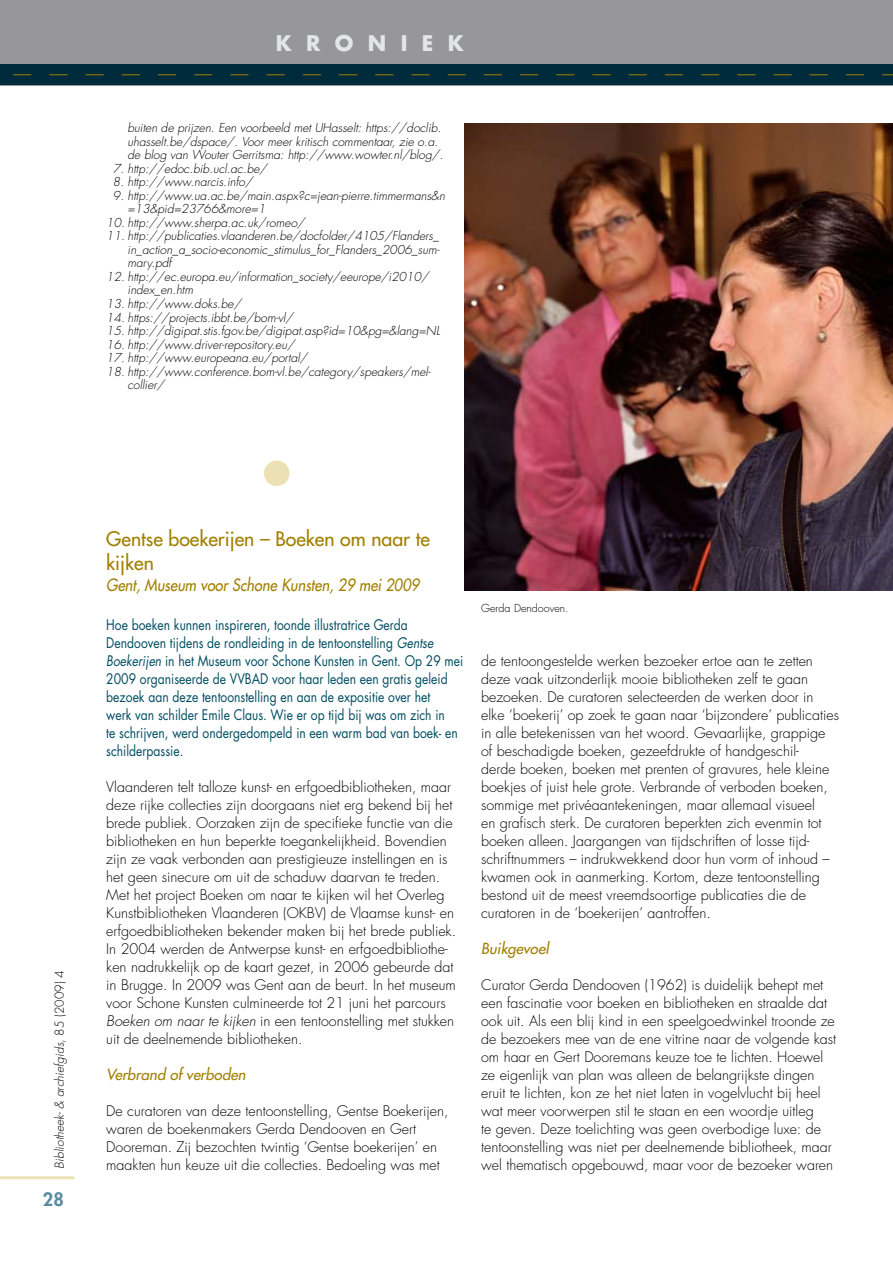
<style>
.page{position:relative;width:893px;height:1263px;background:#fff}
.page>*{position:absolute;margin:0;border:0;box-sizing:border-box;transform-origin:0 0}
.t1{font:700 21px "Futura";color:#e3e5e6}
.t2{font:19.5px/24px "Futura";color:#a18000}
.t3{font:800 18px "Futura";color:#588b9d}
.t4{font:italic 16.5px "Futura";color:#a18000;scale:.89 1}
.t5{font:italic 15px "Futura";color:#a18000}
.t6{font:300 14.25px/18px "Futura";color:#000}
.t7{font:14.25px/18px "Futura";color:#004e62;scale:.85 1}
.t8{font:italic 300 12px/13.5px "Futura";color:#000}
.t9{font:300 10.8px "Futura";color:#000}
.s1{font-style:normal}
.s2{font-style:italic}
</style>
<div class="page">
<div style="left:0;top:0;width:893px;height:85px;background:#97979b"></div>
<div style="left:0;top:64px;width:893px;height:21px;background:#002b3d"></div>
<svg style="left:13px;top:74px;width:880px;height:1px"></svg>
<hr style="left:0;top:1176px;width:74px;height:3px;background:#ece1b4">
<div style="left:264px;top:460px;width:25px;height:26px;background:#ece1b4;border-radius:50%"></div>
<img style="left:464px;top:123px;width:429px;height:468px">
<h1 class="t1" style="left:276px;top:29px;width:190px">K R O N I E K</h1>
<p class="t8" style="left:128px;top:122px;width:317px">buiten de prijzen. Een voorbeeld met UHasselt: https://doclib. uhasselt.be/dspace/. Voor meer kritisch commentaar, zie o.a. de blog van Wouter Gerritsma: http://www.wowter.nl/blog/.</p>
<p class="t8" style="left:113px;top:162px;width:156px">7. http://edoc.bib.ucl.ac.be/</p>
<p class="t8" style="left:113px;top:176px;width:141px">8. http://www.narcis.info/</p>
<p class="t8" style="left:128px;top:189px;width:319px;text-indent:-15px">9. http://www.ua.ac.be/main.aspx?c=jean-pierre.timmermans&amp;n =13&amp;pid=23766&amp;more=1</p>
<p class="t8" style="left:106px;top:216px;width:200px">10. http://www.sherpa.ac.uk/romeo/</p>
<p class="t8" style="left:128px;top:230px;width:314px;text-align:justify;text-indent:-21px">11. http://publicaties.vlaanderen.be/docfolder/4105/Flanders_ in_action_a_socio-economic_stimulus_for_Flanders_2006_sum&shy;mary.pdf</p>
<p class="t8" style="left:128px;top:270px;width:303px;text-indent:-21px">12. http://ec.europa.eu/information_society/eeurope/i2010/ index_en.htm</p>
<p class="t8" style="left:106px;top:297px;width:137px">13. http://www.doks.be/</p>
<p class="t8" style="left:106px;top:311px;width:188px">14. https://projects.ibbt.be/bom-vl/</p>
<p class="t8" style="left:106px;top:324px;width:335px">15. http://digipat.stis.fgov.be/digipat.asp?id=10&amp;pg=&amp;lang=NL</p>
<p class="t8" style="left:106px;top:338px;width:190px">16. http://www.driver-repository.eu/</p>
<p class="t8" style="left:106px;top:351px;width:203px">17. http://www.europeana.eu/portal/</p>
<p class="t8" style="left:128px;top:365px;width:305px;text-indent:-21px">18. http://www.conference.bom-vl.be/category/speakers/mel&shy;collier/</p>
<p class="t8" style="left:53px;top:1168px;width:200px;rotate:-90deg">Bibliotheek- &amp; archiefgids<span class="s1">, 85 (2009) 4</span></p>
<p class="t3" style="left:43px;top:1188px;width:22px">28</p>
<h2 class="t2" style="left:106px;top:527px;width:325px">Gentse boekerijen – Boeken om naar te kijken</h2>
<p class="t4" style="left:106px;top:575px;width:353px">Gent, Museum voor Schone Kunsten, 29 mei 2009</p>
<p class="t7" style="left:106px;top:616px;width:421px">Hoe boeken kunnen inspireren, toonde illustratrice Gerda Dendooven tijdens de rondleiding in de tentoonstelling <span class="s2">Gentse Boekerijen</span> in het Museum voor Schone Kunsten in Gent. Op 29 mei 2009 organiseerde de VVBAD voor haar leden een gratis geleid bezoek aan deze tentoonstelling en aan de expositie over het<br>werk van schilder Emile Claus. Wie er op tijd bij was om zich in<br>te schrijven, werd ondergedompeld in een warm bad van boek- en schilderpassie.</p>
<p class="t6" style="left:106px;top:778px;width:351px">Vlaanderen telt talloze kunst- en erfgoedbibliotheken, maar deze rijke collecties zijn doorgaans niet erg bekend bij het brede publiek. Oorzaken zijn de specifieke functie van die bibliotheken en hun beperkte toegankelijkheid. Bovendien zijn ze vaak verbonden aan prestigieuze instellingen en is het geen sinecure om uit de schaduw daarvan te treden.<br>Met het project Boeken om naar te kijken wil het Overleg Kunstbibliotheken Vlaanderen (OKBV) de Vlaamse kunst- en erfgoedbibliotheken bekender maken bij het brede publiek.<br>In 2004 werden de Antwerpse kunst- en erfgoedbibliothe&shy;ken nadrukkelijk op de kaart gezet, in 2006 gebeurde dat in Brugge. In 2009 was Gent aan de beurt. In het museum voor Schone Kunsten culmineerde tot 21 juni het parcours <span class="s2">Boeken om naar te kijken</span> in een tentoonstelling met stukken uit de deelnemende bibliotheken.</p>
<p class="t5" style="left:106px;top:1065px;width:141px">Verbrand of verboden</p>
<p class="t6" style="left:106px;top:1102px;width:344px">De curatoren van deze tentoonstelling, Gentse Boekerijen, waren de boekenmakers Gerda Dendooven en Gert Dooreman. Zij bezochten twintig ‘Gentse boekerijen’ en maakten hun keuze uit die collecties. Bedoeling was met</p>
<p class="t9" style="left:481px;top:602px;width:89px">Gerda Dendooven.</p>
<p class="t6" style="left:481px;top:652px;width:359px">de tentoongestelde werken bezoeker ertoe aan te zetten deze vaak uitzonderlijk mooie bibliotheken zelf te gaan bezoeken. De curatoren selecteerden de werken door in elke ‘boekerij’ op zoek te gaan naar ‘bijzondere’ publicaties in alle betekenissen van het woord. Gevaarlijke, grappige of beschadigde boeken, gezeefdrukte of handgeschil-<br>derde boeken, boeken met prenten of gravures, hele kleine boekjes of juist hele grote. Verbrande of verboden boeken, sommige met privéaantekeningen, maar allemaal visueel<br>en grafisch sterk. De curatoren beperkten zich evenmin tot boeken alleen. Jaargangen van tijdschriften of losse tijd&shy;schriftnummers – indrukwekkend door hun vorm of inhoud – kwamen ook in aanmerking. Kortom, deze tentoonstelling bestond uit de meest vreemdsoortige publicaties die de curatoren in de ‘boekerijen’ aantroffen.</p>
<p class="t5" style="left:481px;top:939px;width:69px">Buikgevoel</p>
<p class="t6" style="left:481px;top:976px;width:356px">Curator Gerda Dendooven (1962) is duidelijk behept met een fascinatie voor boeken en bibliotheken en straalde dat ook uit. Als een blij kind in een speelgoedwinkel troonde ze de bezoekers mee van de ene vitrine naar de volgende kast om haar en Gert Dooremans keuze toe te lichten. Hoewel ze eigenlijk van plan was alleen de belangrijkste dingen eruit te lichten, kon ze het niet laten in vogelvlucht bij heel wat meer voorwerpen stil te staan en een woordje uitleg<br>te geven. Deze toelichting was geen overbodige luxe: de tentoonstelling was niet per deelnemende bibliotheek, maar wel thematisch opgebouwd, maar voor de bezoeker waren</p>
</div>
